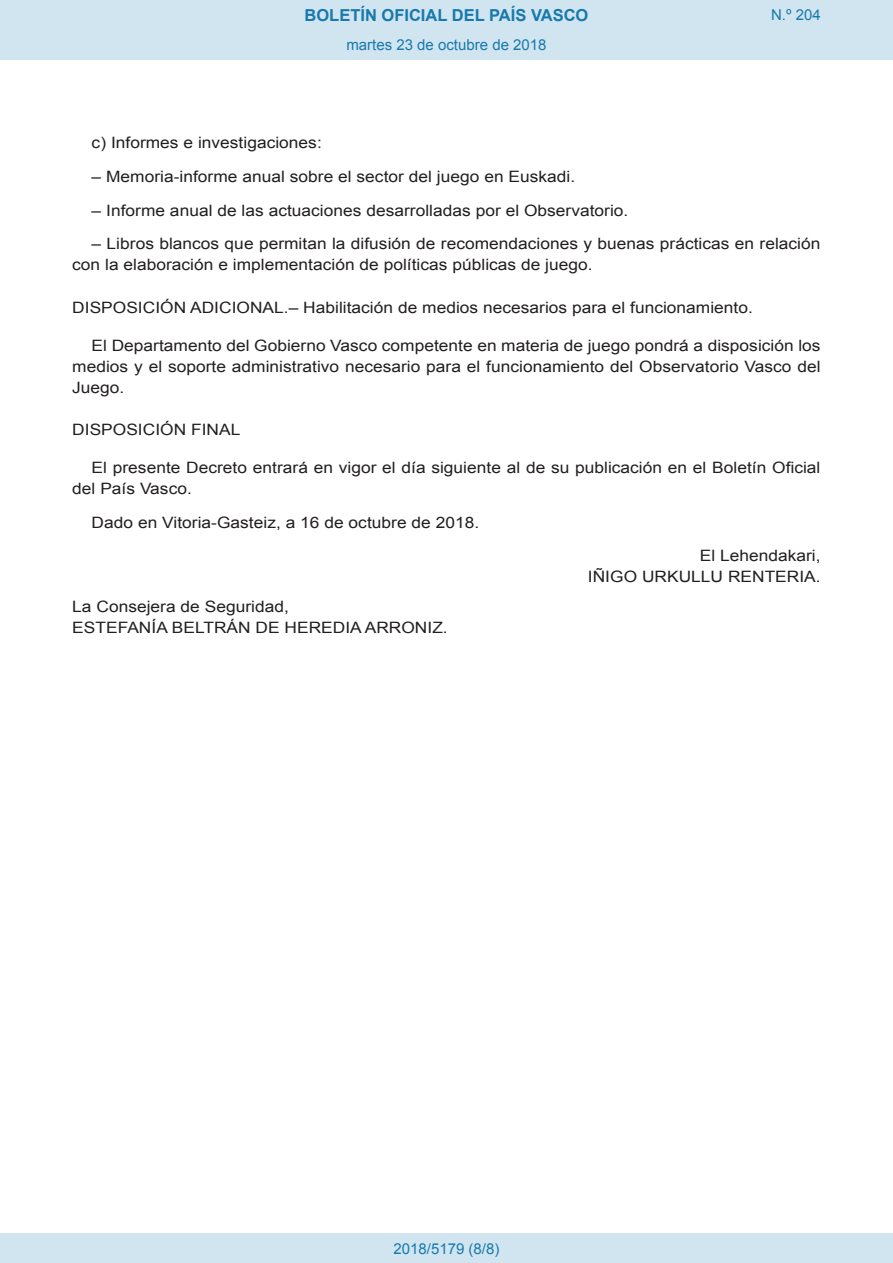
<style>
.page{position:relative;width:893px;height:1263px;background:#fff}
.page>*{position:absolute;margin:0;border:0;box-sizing:border-box;transform-origin:0 0}
.t1{font:700 16.5px "Arial";color:#1879ad}
.BOPVDetalle{font:15.6px/21px "Arial";color:#231f20;scale:1.11 1}
.BOPVDisposicionTitul{font:15.6px "Arial";color:#231f20;scale:1.11 1}
.BOPVFirmaLugFec{font:15.6px "Arial";color:#231f20;scale:1.11 1}
.BOPVFirmaNombre{font:15.6px "Arial";color:#231f20;scale:1.11 1}
.BOPVFirmaPuesto{font:15.6px "Arial";color:#231f20;scale:1.11 1}
.BOPVNombreLehen2{font:15.6px "Arial";color:#231f20;scale:1.11 1}
.BOPVDisposicion{font:15.6px "Arial";color:#231f20;scale:1.11 1}
.BOPVPuestoLehen2{font:15.6px "Arial";color:#231f20;scale:1.11 1}
.Paginacion_Centro{font:15px "Arial";color:#1879ad}
</style>
<div class="page">
<div style="left:0;top:0;width:893px;height:60px;background:#d0e5f0"></div>
<div style="left:0;top:1233px;width:893px;height:30px;background:#d0e5f0"></div>
<p class="t1" style="left:305px;top:4px;width:285px">BOLETÍN OFICIAL DEL PAÍS VASCO</p>
<p class="Paginacion_Centro" style="left:346px;top:35px;width:202px">martes 23 de octubre de 2018</p>
<p class="Paginacion_Centro" style="left:771px;top:5px;width:51px">N.º 204</p>
<p class="BOPVDetalle" style="left:92px;top:132px;width:209px">c) Informes e investigaciones:</p>
<p class="BOPVDetalle" style="left:92px;top:166px;width:437px">– Memoria-informe anual sobre el sector del juego en Euskadi.</p>
<p class="BOPVDetalle" style="left:92px;top:200px;width:485px">– Informe anual de las actuaciones desarrolladas por el Observatorio.</p>
<p class="BOPVDetalle" style="left:72px;top:234px;width:675px;text-indent:19px">– Libros blancos que permitan la difusión de recomendaciones y buenas prácticas en relación con la elaboración e implementación de políticas públicas de juego.</p>
<p class="BOPVDisposicionTitul" style="left:72px;top:297px;width:615px">DISPOSICIÓN ADICIONAL.– Habilitación de medios necesarios para el funcionamiento.</p>
<p class="BOPVDetalle" style="left:72px;top:335px;width:676px;text-align:justify;text-indent:19px">El Departamento del Gobierno Vasco competente en materia de juego pondrá a disposición los medios y el soporte administrativo necesario para el funcionamiento del Observatorio Vasco del Juego.</p>
<p class="BOPVDisposicion" style="left:72px;top:419px;width:153px">DISPOSICIÓN FINAL</p>
<p class="BOPVDetalle" style="left:72px;top:457px;width:675px;text-indent:19px">El presente Decreto entrará en vigor el día siguiente al de su publicación en el Boletín Oficial del País Vasco.</p>
<p class="BOPVFirmaLugFec" style="left:92px;top:512px;width:351px">Dado en Vitoria-Gasteiz, a 16 de octubre de 2018.</p>
<p class="BOPVPuestoLehen2" style="left:700px;top:546px;width:110px">El Lehendakari,</p>
<p class="BOPVNombreLehen2" style="left:588px;top:567px;width:211px">IÑIGO URKULLU RENTERIA.</p>
<p class="BOPVFirmaPuesto" style="left:72px;top:596px;width:197px">La Consejera de Seguridad,</p>
<p class="BOPVFirmaNombre" style="left:72px;top:617px;width:340px">ESTEFANÍA BELTRÁN DE HEREDIA ARRONIZ.</p>
<p class="Paginacion_Centro" style="left:393px;top:1238px;width:107px">2018/5179 (8/8)</p>
</div>
